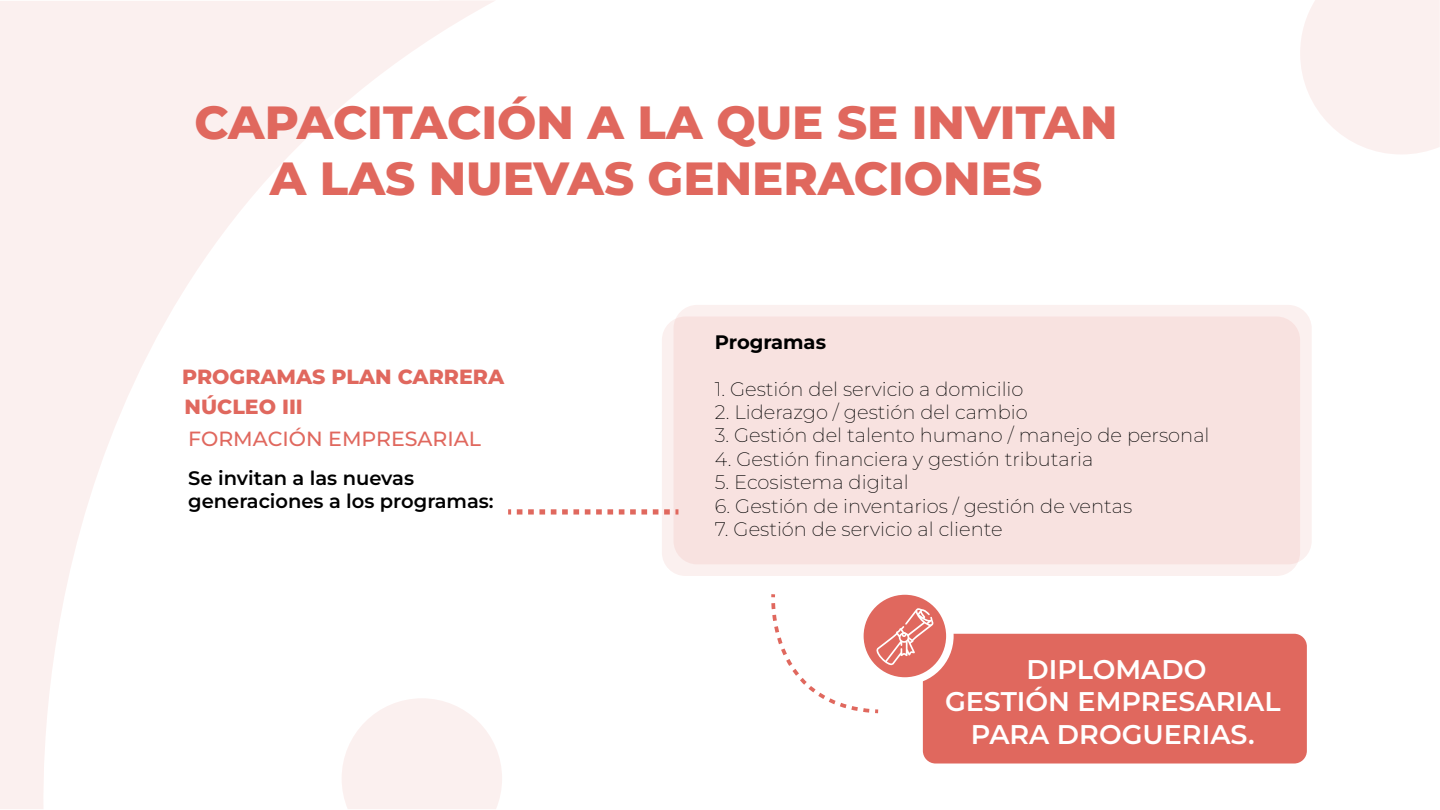
<style>
.page{position:relative;width:1440px;height:810px;background:#fff}
.page>*{position:absolute;margin:0;border:0;box-sizing:border-box;transform-origin:0 0}
.t1{font:800 46.5px/55.8px "Montserrat";color:#e0685e;text-align:center}
.t2{font:600 27px/32.4px "Montserrat";color:#fff;text-align:center}
.t3{font:800 20.48px "Montserrat";color:#e0685e}
.t4{font:500 20.48px "Montserrat";color:#e0685e}
.t5{font:200 19.5px "Montserrat";color:#000}
.t6{font:600 19.5px/23.4px "Montserrat";color:#000}
.t7{font:700 19.5px "Montserrat";color:#000}
</style>
<div class="page">
<div style="left:662px;top:317px;width:638px;height:259px;background:#fbf0ef;border-radius:24px"></div>
<div style="left:674px;top:305px;width:638px;height:259px;background:#f8e2e0;border-radius:24px"></div>
<svg style="left:0;top:1px;width:494px;height:808px"></svg>
<div style="left:923px;top:634px;width:384px;height:130px;background:#e0685e;border-radius:13px"></div>
<svg style="left:771px;top:594px;width:183px;height:121px"></svg>
<svg style="left:508px;top:509px;width:3px;height:6px"></svg>
<svg style="left:517px;top:509px;width:161px;height:6px"></svg>
<svg style="left:342px;top:698px;width:160px;height:111px"></svg>
<svg style="left:1300px;top:0;width:140px;height:154px"></svg>
<h1 class="t1" style="left:194px;top:93px;width:925px">CAPACITACIÓN A LA QUE SE INVITAN<br>A LAS NUEVAS GENERACIONES</h1>
<p class="t3" style="left:182px;top:363px;width:324px">PROGRAMAS PLAN CARRERA</p>
<p class="t3" style="left:185px;top:393px;width:120px">NÚCLEO III</p>
<p class="t4" style="left:188px;top:425px;width:294px">FORMACIÓN EMPRESARIAL</p>
<p class="t6" style="left:188px;top:465px;width:307px">Se invitan a las nuevas generaciones a los programas:</p>
<p class="t7" style="left:715px;top:329px;width:113px">Programas</p>
<p class="t5" style="left:715px;top:376px;width:310px">1. Gestión del servicio a domicilio</p>
<p class="t5" style="left:715px;top:399px;width:315px">2. Liderazgo / gestión del cambio</p>
<p class="t5" style="left:715px;top:423px;width:496px">3. Gestión del talento humano / manejo de personal</p>
<p class="t5" style="left:715px;top:446px;width:380px">4. Gestión financiera y gestión tributaria</p>
<p class="t5" style="left:715px;top:469px;width:196px">5. Ecosistema digital</p>
<p class="t5" style="left:715px;top:493px;width:419px">6. Gestión de inventarios / gestión de ventas</p>
<p class="t5" style="left:715px;top:516px;width:289px">7. Gestión de servicio al cliente</p>
<h2 class="t2" style="left:945px;top:652px;width:337px">DIPLOMADO<br>GESTIÓN EMPRESARIAL<br>PARA DROGUERIAS.</h2>
</div>
